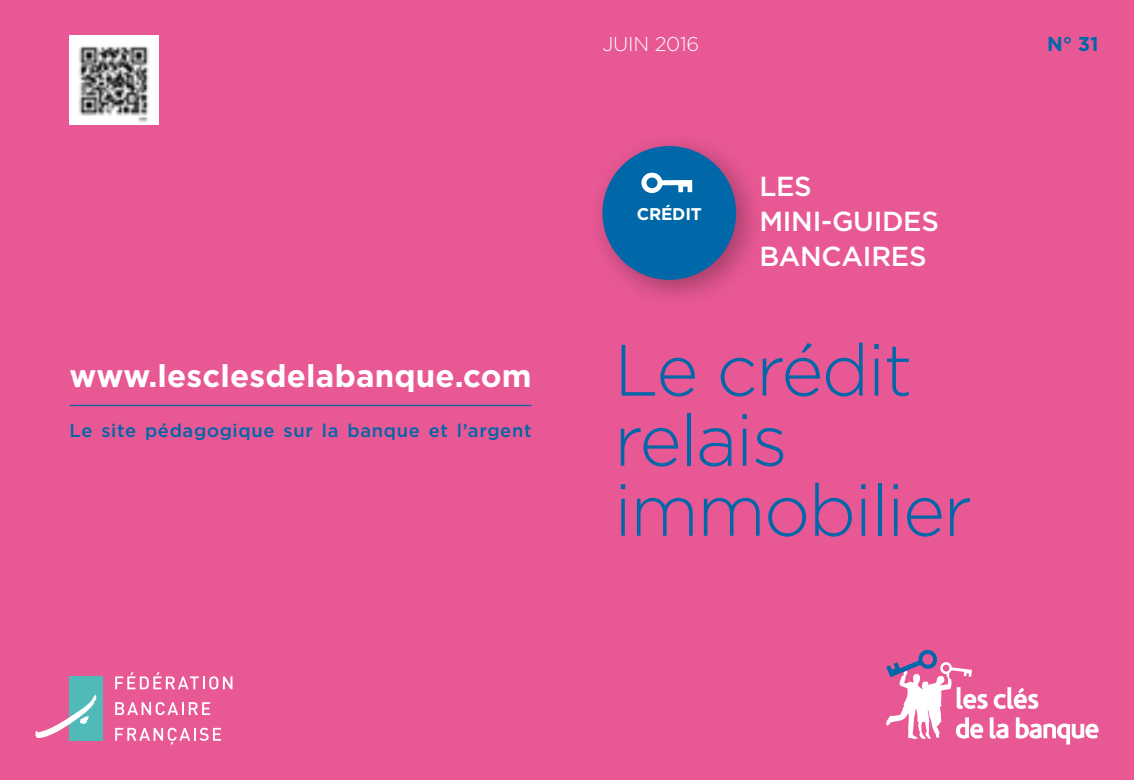
<style>
.page{position:relative;width:1134px;height:780px;background:#e85895}
.page>*{position:absolute;margin:0;border:0;box-sizing:border-box;transform-origin:0 0}
.H1_-_Titre{font:300 72.5px/70px "Gotham";letter-spacing:-.025em;color:#0067a8}
.URL{font:700 31.25px "Gotham";letter-spacing:.005em;color:#fff}
.H3_-_MG{font:500 27.5px "Gotham";letter-spacing:-.01em;color:#fff}
.date_de_parution{font:300 20px "Gotham";letter-spacing:-.01em;color:#fff}
.Guide_numéro{font:700 20px "Gotham";color:#0067a8}
.Site_pedago{font:500 18.25px "Gotham";letter-spacing:.035em;color:#0067a8}
.H3_-_théme{font:700 17px "Gotham";letter-spacing:-.01em;color:#fff}
</style>
<div class="page">
<svg style="left:886px;top:649px;width:212px;height:95px"></svg>
<div style="left:585px;top:129px;width:180px;height:180px;background:#000;opacity:.3"></div>
<div style="left:602px;top:146px;width:134px;height:134px;background:#0067a8;border-radius:50%"></div>
<svg style="left:641px;top:173px;width:51px;height:20px"></svg>
<hr style="left:70px;top:405px;width:461px;height:1px;background:#0067a8">
<img style="left:70px;top:35px;width:89px;height:90px">
<svg style="left:115px;top:672px;width:117px;height:17px"></svg>
<svg style="left:115px;top:702px;width:95px;height:13px"></svg>
<svg style="left:115px;top:727px;width:106px;height:17px"></svg>
<div style="left:70px;top:676px;width:33px;height:64px;background:#50bab9"></div>
<svg style="left:35px;top:695px;width:62px;height:43px"></svg>
<p class="URL" style="left:70px;top:355px;width:463px">www.lesclesdelabanque.com</p>
<p class="Site_pedago" style="left:70px;top:418px;width:463px">Le site pédagogique sur la banque et l’argent</p>
<p class="date_de_parution" style="left:602px;top:32px;width:98px">JUIN 2016</p>
<h3 class="H3_-_théme" style="left:637px;top:202px;width:67px">CRÉDIT</h3>
<h3 class="H3_-_MG" style="left:759px;top:169px;width:54px">LES</h3>
<h3 class="H3_-_MG" style="left:759px;top:203px;width:181px">MINI-GUIDES</h3>
<h3 class="H3_-_MG" style="left:759px;top:238px;width:169px">BANCAIRES</h3>
<h1 class="H1_-_Titre" style="left:614px;top:333px;width:360px">Le crédit relais immobilier</h1>
<p class="Guide_numéro" style="left:1047px;top:31px;width:53px">N° 31</p>
</div>
